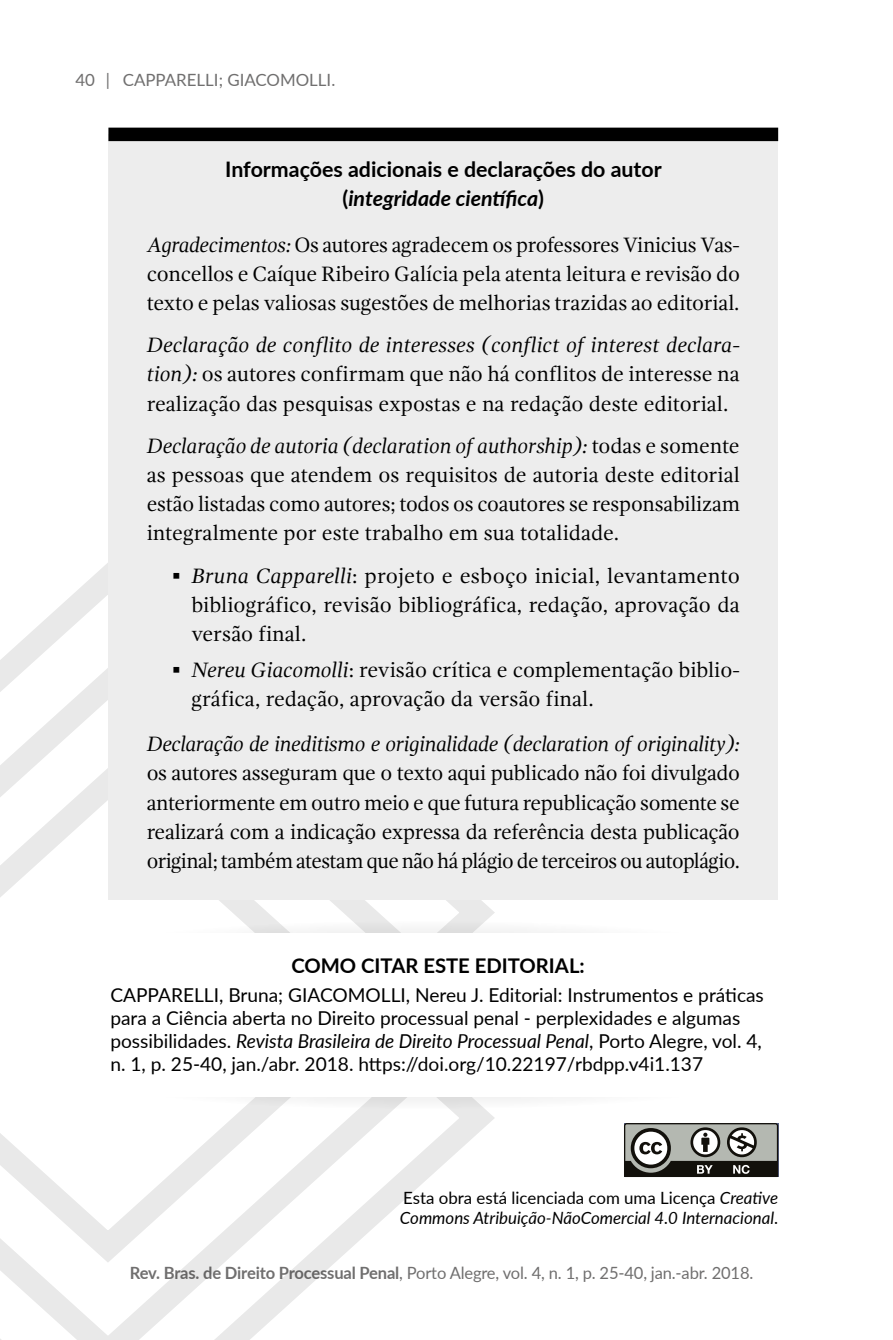
<style>
.page{position:relative;width:893px;height:1340px;background:#fff}
.page>*{position:absolute;margin:0;border:0;box-sizing:border-box;transform-origin:0 0}
.t1{font:21.38px/29.2px "Gandhi Serif";letter-spacing:-.01em;color:#000;text-align:justify}
.t2{font:700 21.38px/29.2px "Lato";color:#000;text-align:center}
.t3{font:italic 21.38px "Gandhi Serif";letter-spacing:-.015em;color:#000}
.t4{font:700 20.25px "Lato";color:#000}
.t5{font:19.12px/22.9px "Lato";color:#000}
.t6{font:16.88px "Lato";letter-spacing:-.01em;color:#706f6f}
.t7{font:italic 16.88px/20.2px "Lato";color:#000}
.s1{font-style:italic}
.s2{font-family:"Lato"}
.s3{font-style:normal}
.s4{font-weight:700}
</style>
<div class="page">
<svg style="left:9px;top:1278px;width:309px;height:61px"></svg>
<svg style="left:0;top:563px;width:495px;height:715px"></svg>
<svg style="left:120px;top:1062px;width:606px;height:47px"></svg>
<svg style="left:120px;top:920px;width:606px;height:48px"></svg>
<div style="left:117px;top:933px;width:625px;height:163px;background:#fff"></div>
<div style="left:108px;top:134px;width:670px;height:766px;background:#ededed"></div>
<div style="left:108px;top:128px;width:670px;height:13px;background:#000"></div>
<svg style="left:624px;top:1123px;width:155px;height:54px"></svg>
<p class="t6" style="left:75px;top:67px;width:261px">40 | Capparelli; Giacomolli.</p>
<p class="t2" style="left:225px;top:154px;width:438px">Informações adicionais e declarações do autor (<span class="s1">integridade científica</span>)</p>
<p class="t1" style="left:147px;top:230px;width:595px"><span class="s1">Agradecimentos:</span> Os autores agradecem os professores Vinicius Vas&shy;concellos e Caíque Ribeiro Galícia pela atenta leitura e revisão do texto e pelas valiosas sugestões de melhorias trazidas ao editorial.</p>
<p class="t1" style="left:147px;top:330px;width:595px"><span class="s1">Declaração de conflito de interesses (conflict of interest declara&shy;tion):</span> os autores confirmam que não há conflitos de interesse na realização das pesquisas expostas e na redação deste editorial.</p>
<p class="t1" style="left:147px;top:431px;width:595px"><span class="s1">Declaração de autoria (declaration of authorship):</span> todas e somente as pessoas que atendem os requisitos de autoria deste editorial estão listadas como autores; todos os coautores se responsabilizam integralmente por este trabalho em sua totalidade.</p>
<p class="t1" style="left:191px;top:561px;width:550px;text-indent:-19px"><span class="s2">▪</span> <span class="s1">Bruna Capparelli</span>: projeto e esboço inicial, levantamento bibliográfico, revisão bibliográfica, redação, aprovação da versão final.</p>
<p class="t1" style="left:191px;top:655px;width:550px;text-indent:-19px"><span class="s2">▪</span> <span class="s1">Nereu Giacomolli</span>: revisão crítica e complementação biblio&shy;gráfica, redação, aprovação da versão final.</p>
<p class="t3" style="left:147px;top:732px;width:595px">Declaração de ineditismo e originalidade (declaration of originality):</p>
<p class="t1" style="left:147px;top:758px;width:595px">os autores asseguram que o texto aqui publicado não foi divulgado anteriormente em outro meio e que futura republicação somente se realizará com a indicação expressa da referência desta publicação original; também atestam que não há plágio de terceiros ou autoplágio.</p>
<p class="t4" style="left:291px;top:950px;width:17px">COMO</p>
<p class="t4" style="left:361px;top:950px;width:75px">CITAR ESTE</p>
<p class="t4" style="left:475px;top:950px;width:111px">ED ITO RIAL:</p>
<p class="t5" style="left:110px;top:983px;width:655px">CAPPARELLI, Bruna; GIACOMOLLI, Nereu J. Editorial: Instrumentos e práticas para a Ciência aberta no Direito processual penal - perplexidades e algumas possibilidades. <span class="s1">Revista Brasileira de Direito Processual Penal</span>, Porto Alegre, vol. 4, n. 1, p. 25-40, jan./abr. 2018. https://doi.org/10.22197/rbdpp.v4i1.137</p>
<p class="t7" style="left:400px;top:1186px;width:380px"><span class="s3">Esta obra está licenciada com uma Licença</span> Creative<br>Commons Atribuição-NãoComercial 4.0 Internacional<span class="s3">.</span></p>
<p class="t6" style="left:130px;top:1260px;width:625px"><span class="s4">Rev. Bras. de Direito Processual Penal</span>, Porto Alegre, vol. 4, n. 1, p. 25-40, jan.-abr. 2018.</p>
</div>
